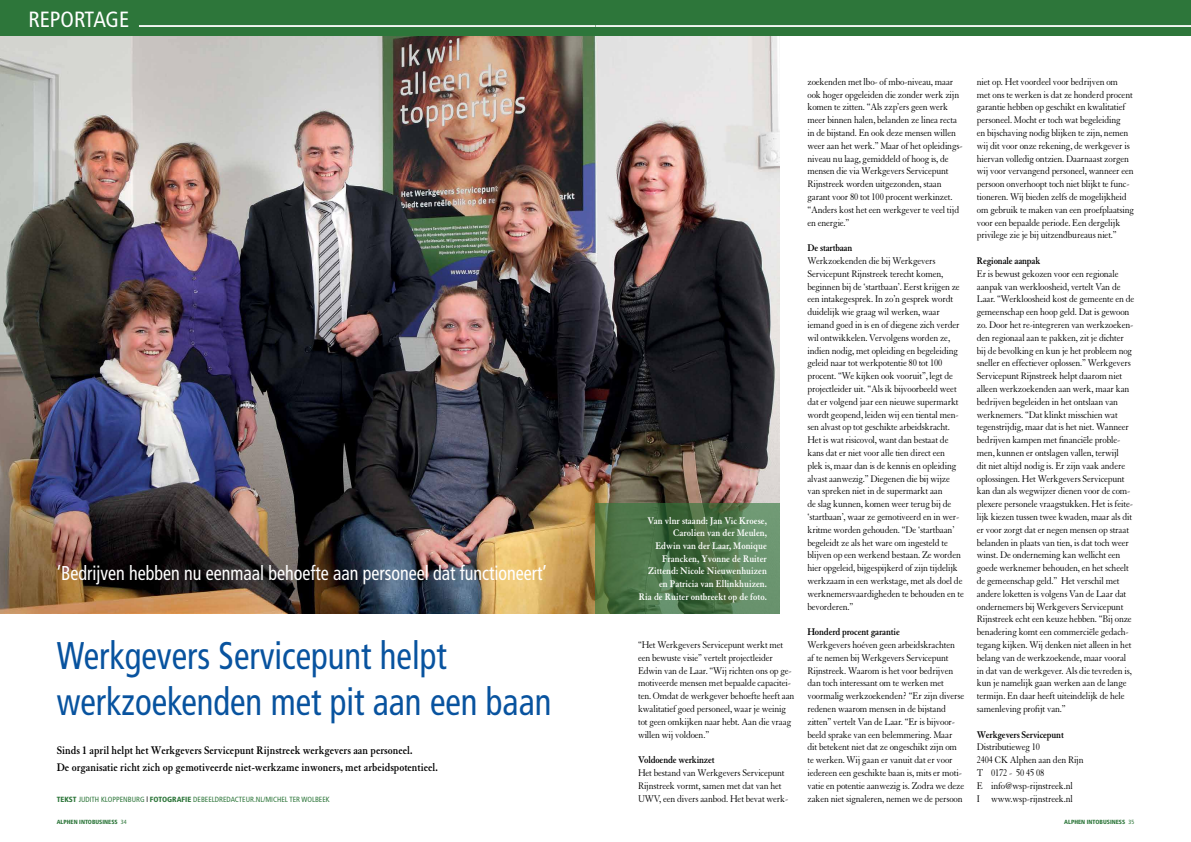
<style>
.page{position:relative;width:1191px;height:842px;background:#fff}
.page>*{position:absolute;margin:0;border:0;box-sizing:border-box;transform-origin:0 0}
.t1{font:condensed 38.6px/46.3px "Frutiger LT Std";color:#08539f;scale:.9 1}
.t2{font:condensed 22px "Frutiger LT Std";color:#fff}
.t3{font:condensed 20px "Frutiger LT Std";color:#fff;scale:.9 1}
.t4{font:700 12px/17px "Granjon LT Std";color:#000;scale:.9 1}
.t5{font:10.5px/12.8px "Granjon LT Std";letter-spacing:-.015em;color:#000;scale:.9 1}
.t6{font:700 10.5px/12.6px "Granjon LT Std";color:#fff;text-align:right;scale:.9 1}
.t7{font:700 10.5px "Granjon LT Std";letter-spacing:-.015em;color:#000;scale:.9 1}
.t8{font:condensed 7.5px "Frutiger LT Std";color:#2d763a}
.t9{font:900 condensed 6px "Frutiger LT Std";color:#2d763a}
.s1{font-weight:900}
.s2{color:#000}
.s3{font-weight:400}
</style>
<div class="page">
<img style="left:0;top:35px;width:780px;height:578px">
<div style="left:595px;top:0;width:596px;height:35px;background:#2d763a"></div>
<svg style="left:595px;top:503px;width:185px;height:110px"></svg>
<hr style="left:595px;top:25px;width:596px;height:2px;background:#fff">
<div style="left:0;top:0;width:595px;height:35px;background:#2d763a"></div>
<hr style="left:139px;top:25px;width:456px;height:2px;background:#fff">
<h2 class="t2" style="left:28px;top:6px;width:102px">REPORTAGE</h2>
<h3 class="t3" style="left:57px;top:562px;width:546px">‘Bedrijven hebben nu eenmaal behoefte aan personeel dat functioneert’</h3>
<h1 class="t1" style="left:57px;top:633px;width:551px">Werkgevers Servicepunt helpt werkzoekenden met pit aan een baan</h1>
<p class="t4" style="left:57px;top:742px;width:425px">Sinds 1 april helpt het Werkgevers Servicepunt Rijnstreek werkgevers aan personeel.<br>De organisatie richt zich op gemotiveerde niet-werkzame inwoners, met arbeidspotentieel.</p>
<p class="t8" style="left:57px;top:795px;width:56px"><span class="s1">TEKST</span> Judith Kloppe</p>
<p class="t8" style="left:123px;top:795px;width:208px">nburg <span class="s2">l</span> <span class="s1">FOTOGRAFIE</span> DeBeeldredacteur.nl/MICH EL TER WOLBEEK</p>
<p class="t9" style="left:57px;top:818px;width:72px">ALPHEN INTOBUSINESS <span class="s3">34</span></p>
<p class="t6" style="left:639px;top:514px;width:144px">Van vlnr staand: Jan Vic Kroese,<br>Carolien van der Meulen,<br>Edwin van der Laar, Monique<br>Francken, Yvonne de Ruiter<br>Zittend: Nicole Nieuwenhuizen en Patricia van Ellinkhuizen.<br>Ria de Ruiter ontbreekt op de foto.</p>
<p class="t5" style="left:638px;top:639px;width:175px">“Het Werkgevers Servicepunt werkt met een bewuste visie” vertelt projectleider Edwin van de Laar. “Wij richten ons op ge&shy;motiveerde mensen met bepaalde capacitei&shy;ten. Omdat de werkgever behoefte heeft aan kwalitatief goed personeel, waar je weinig tot geen omkijken naar hebt. Aan die vraag willen wij voldoen.”</p>
<p class="t7" style="left:638px;top:754px;width:87px">Voldoende werkinzet</p>
<p class="t5" style="left:638px;top:767px;width:168px">Het bestand van Werkgevers Servicepunt<br>Rijnstreek vormt, samen met dat van het<br>UWV, een divers aanbod. Het bevat werk-</p>
<p class="t5" style="left:807px;top:75px;width:174px">zoekenden met lbo- of mbo-niveau, maar ook hoger opgeleiden die zonder werk zijn komen te zitten. “Als zzp’ers geen werk meer binnen halen, belanden ze linea recta in de bijstand. En ook deze mensen willen weer aan het werk.” Maar of het opleidings&shy;niveau nu laag, gemiddeld of hoog is, de mensen die via Werkgevers Servicepunt Rijnstreek worden uitgezonden, staan garant voor 80 tot 100 procent werkinzet. “Anders kost het een werkgever te veel tijd en energie.”</p>
<p class="t7" style="left:807px;top:242px;width:51px">De startbaan</p>
<p class="t5" style="left:807px;top:255px;width:176px">Werkzoekenden die bij Werkgevers Servicepunt Rijnstreek terecht komen, beginnen bij de ‘startbaan’. Eerst krijgen ze een intakegesprek. In zo’n gesprek wordt duidelijk wie graag wil werken, waar iemand goed in is en of diegene zich verder wil ontwikkelen. Vervolgens worden ze, indien nodig, met opleiding en begeleiding geleid naar tot werkpotentie 80 tot 100 procent. “We kijken ook vooruit”, legt de projectleider uit. “Als ik bijvoorbeeld weet dat er volgend jaar een nieuwe supermarkt wordt geopend, leiden wij een tiental men&shy;sen alvast op tot geschikte arbeidskracht.<br>Het is wat risicovol, want dan bestaat de kans dat er niet voor alle tien direct een<br>plek is, maar dan is de kennis en opleiding alvast aanwezig.” Diegenen die bij wijze van spreken niet in de supermarkt aan<br>de slag kunnen, komen weer terug bij de ‘startbaan’, waar ze gemotiveerd en in wer&shy;kritme worden gehouden. “De ‘startbaan’ begeleidt ze als het ware om ingesteld te blijven op een werkend bestaan. Ze worden hier opgeleid, bijgespijkerd of zijn tijdelijk werkzaam in een werkstage, met als doel de werknemersvaardigheden te behouden en te bevorderen.”</p>
<p class="t7" style="left:807px;top:626px;width:104px">Honderd procent garantie</p>
<p class="t5" style="left:807px;top:639px;width:176px">Werkgevers hoéven geen arbeidskrachten<br>af te nemen bij Werkgevers Servicepunt Rijnstreek. Waarom is het voor bedrijven dan toch interessant om te werken met voormalig werkzoekenden? “Er zijn diverse redenen waarom mensen in de bijstand zitten” vertelt Van de Laar. “Er is bijvoor&shy;beeld sprake van een belemmering. Maar dit betekent niet dat ze ongeschikt zijn om te werken. Wij gaan er vanuit dat er voor iedereen een geschikte baan is, mits er moti&shy;vatie en potentie aanwezig is. Zodra we deze zaken niet signaleren, nemen we de persoon</p>
<p class="t5" style="left:977px;top:75px;width:176px">niet op. Het voordeel voor bedrijven om met ons te werken is dat ze honderd procent garantie hebben op geschikt en kwalitatief personeel. Mocht er toch wat begeleiding<br>en bijschaving nodig blijken te zijn, nemen wij dit voor onze rekening, de werkgever is hiervan volledig ontzien. Daarnaast zorgen wij voor vervangend personeel, wanneer een persoon onverhoopt toch niet blijkt te func&shy;tioneren. Wij bieden zelfs de mogelijkheid om gebruik te maken van een proefplaatsing voor een bepaalde periode. Een dergelijk privilege zie je bij uitzendbureaus niet.”</p>
<p class="t7" style="left:977px;top:255px;width:72px">Regionale aanpak</p>
<p class="t5" style="left:977px;top:267px;width:176px">Er is bewust gekozen voor een regionale aanpak van werkloosheid, vertelt Van de Laar. “Werkloosheid kost de gemeente en de gemeenschap een hoop geld. Dat is gewoon zo. Door het re-integreren van werkzoeken&shy;den regionaal aan te pakken, zit je dichter bij de bevolking en kun je het probleem nog sneller en effectiever oplossen.” Werkgevers Servicepunt Rijnstreek helpt daarom niet alleen werkzoekenden aan werk, maar kan bedrijven begeleiden in het ontslaan van werknemers. “Dat klinkt misschien wat tegenstrijdig, maar dat is het niet. Wanneer bedrijven kampen met financiële proble&shy;men, kunnen er ontslagen vallen, terwijl<br>dit niet altijd nodig is. Er zijn vaak andere oplossingen. Het Werkgevers Servicepunt kan dan als wegwijzer dienen voor de com&shy;plexere personele vraagstukken. Het is feite&shy;lijk kiezen tussen twee kwaden, maar als dit er voor zorgt dat er negen mensen op straat belanden in plaats van tien, is dat toch weer winst. De onderneming kan wellicht een goede werknemer behouden, en het scheelt de gemeenschap geld.” Het verschil met andere loketten is volgens Van de Laar dat ondernemers bij Werkgevers Servicepunt Rijnstreek echt een keuze hebben. “Bij onze benadering komt een commerciële gedach&shy;tegang kijken. Wij denken niet alleen in het belang van de werkzoekende, maar vooral in dat van de werkgever. Als die tevreden is, kun je namelijk gaan werken aan de lange termijn. En daar heeft uiteindelijk de hele samenleving profijt van.”</p>
<p class="t7" style="left:977px;top:729px;width:98px">Werkgevers Servicepunt</p>
<p class="t5" style="left:977px;top:741px;width:120px">Distributieweg 10<br>2404 CK Alphen aan den Rijn<br>T 0172 - 50 45 08<br>E info@wsp-rijnstreek.nl<br>I www.wsp-rijnstreek.nl</p>
<p class="t9" style="left:1064px;top:818px;width:72px">ALPHEN INTOBUSINESS <span class="s3">35</span></p>
</div>
